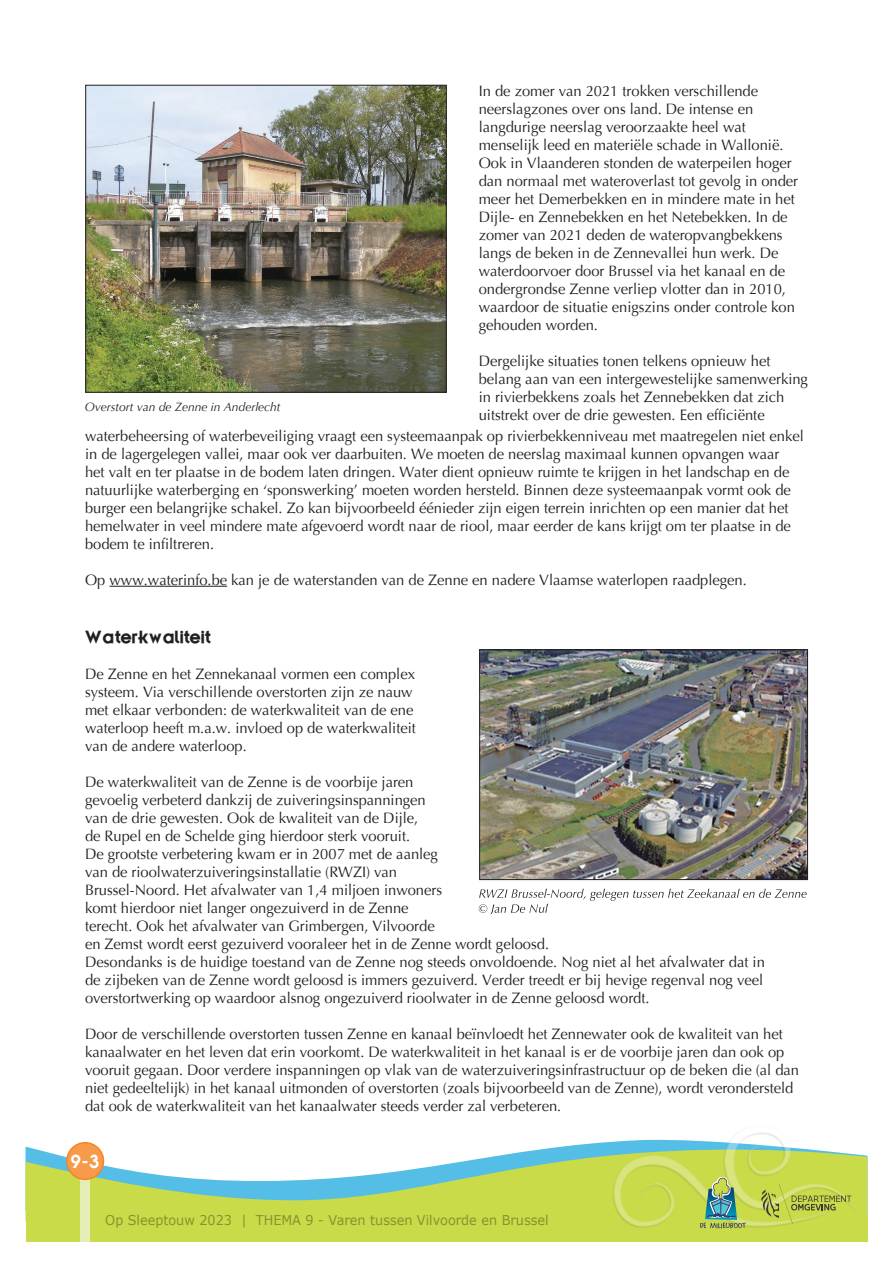
<style>
.page{position:relative;width:893px;height:1263px;background:#fff}
.page>*{position:absolute;margin:0;border:0;box-sizing:border-box;transform-origin:0 0}
.tekst_titel{font:700 18.75px "Kernel SSK";color:#231f20}
.t1{font:600 18px "Trendex SSK";color:#fff}
.tekst{font:15px/18px "Optima";color:#231f20}
.t2{font:13.5px "Verdana";color:#85942f;scale:.95 1}
.tekst-2{font:italic 12px "Optima";color:#231f20}
</style>
<div class="page">
<svg style="left:26px;top:1143px;width:841px;height:74px"></svg>
<div style="left:26px;top:1217px;width:841px;height:25px;background:#c9db49"></div>
<img style="left:604px;top:1133px;width:257px;height:96px">
<div style="left:80px;top:1174px;width:10px;height:68px;background:#e6eeb7"></div>
<div style="left:67px;top:1143px;width:37px;height:36px;background:#f79b4a;border-radius:50%"></div>
<div style="left:66px;top:1142px;width:38px;height:38px;border:1px solid #f58522;border-radius:50%"></div>
<svg style="left:700px;top:1177px;width:46px;height:51px;background:#93b775"></svg>
<svg style="left:761px;top:1184px;width:90px;height:40px;background:#b9c84d"></svg>
<img style="left:87px;top:87px;width:358px;height:304px">
<div style="left:85px;top:85px;width:362px;height:308px;border:1px solid #231f20"></div>
<hr style="left:110px;top:586px;width:117px;height:1px;background:#231f20">
<img style="left:481px;top:651px;width:325px;height:227px">
<div style="left:479px;top:649px;width:329px;height:231px;border:1px solid #231f20"></div>
<svg style="left:479px;top:889px;width:328px;height:25px"></svg>
<p class="tekst" style="left:479px;top:82px;width:321px">In de zomer van 2021 trokken verschillende neerslagzones over ons land. De intense en langdurige neerslag veroorzaakte heel wat menselijk leed en materiële schade in Wallonië.<br>Ook in Vlaanderen stonden de waterpeilen hoger dan normaal met wateroverlast tot gevolg in onder meer het Demerbekken en in mindere mate in het Dijle- en Zennebekken en het Netebekken. In de zomer van 2021 deden de wateropvangbekkens langs de beken in de Zennevallei hun werk. De waterdoorvoer door Brussel via het kanaal en de ondergrondse Zenne verliep vlotter dan in 2010, waardoor de situatie enigszins onder controle kon gehouden worden.</p>
<p class="tekst" style="left:479px;top:352px;width:331px">Dergelijke situaties tonen telkens opnieuw het belang aan van een intergewestelijke samenwerking in rivierbekkens zoals het Zennebekken dat zich uitstrekt over de drie gewesten. Een efficiënte</p>
<p class="tekst" style="left:85px;top:427px;width:720px">waterbeheersing of waterbeveiliging vraagt een systeemaanpak op rivierbekkenniveau met maatregelen niet enkel in de lagergelegen vallei, maar ook ver daarbuiten. We moeten de neerslag maximaal kunnen opvangen waar<br>het valt en ter plaatse in de bodem laten dringen. Water dient opnieuw ruimte te krijgen in het landschap en de natuurlijke waterberging en ‘sponswerking’ moeten worden hersteld. Binnen deze systeemaanpak vormt ook de burger een belangrijke schakel. Zo kan bijvoorbeeld éénieder zijn eigen terrein inrichten op een manier dat het hemelwater in veel mindere mate afgevoerd wordt naar de riool, maar eerder de kans krijgt om ter plaatse in de bodem te infiltreren.</p>
<p class="tekst" style="left:85px;top:571px;width:663px">Op www.waterinfo.be kan je de waterstanden van de Zenne en nadere Vlaamse waterlopen raadplegen.</p>
<p class="tekst-2" style="left:85px;top:400px;width:197px">Overstort van de Zenne in Anderlecht</p>
<p class="tekst_titel" style="left:85px;top:627px;width:127px">Waterkwaliteit</p>
<p class="tekst" style="left:85px;top:665px;width:332px">De Zenne en het Zennekanaal vormen een complex systeem. Via verschillende overstorten zijn ze nauw met elkaar verbonden: de waterkwaliteit van de ene waterloop heeft m.a.w. invloed op de waterkwaliteit van de andere waterloop.</p>
<p class="tekst" style="left:85px;top:773px;width:681px">De waterkwaliteit van de Zenne is de voorbije jaren<br>gevoelig verbeterd dankzij de zuiveringsinspanningen<br>van de drie gewesten. Ook de kwaliteit van de Dijle,<br>de Rupel en de Schelde ging hierdoor sterk vooruit.<br>De grootste verbetering kwam er in 2007 met de aanleg<br>van de rioolwaterzuiveringsinstallatie (RWZI) van<br>Brussel-Noord. Het afvalwater van 1,4 miljoen inwoners<br>komt hierdoor niet langer ongezuiverd in de Zenne<br>terecht. Ook het afvalwater van Grimbergen, Vilvoorde<br>en Zemst wordt eerst gezuiverd vooraleer het in de Zenne wordt geloosd.<br>Desondanks is de huidige toestand van de Zenne nog steeds onvoldoende. Nog niet al het afvalwater dat in de zijbeken van de Zenne wordt geloosd is immers gezuiverd. Verder treedt er bij hevige regenval nog veel overstortwerking op waardoor alsnog ongezuiverd rioolwater in de Zenne geloosd wordt.</p>
<p class="tekst" style="left:85px;top:1025px;width:716px">Door de verschillende overstorten tussen Zenne en kanaal beïnvloedt het Zennewater ook de kwaliteit van het kanaalwater en het leven dat erin voorkomt. De waterkwaliteit in het kanaal is er de voorbije jaren dan ook op vooruit gegaan. Door verdere inspanningen op vlak van de waterzuiveringsinfrastructuur op de beken die (al dan niet gedeeltelijk) in het kanaal uitmonden of overstorten (zoals bijvoorbeeld van de Zenne), wordt verondersteld dat ook de waterkwaliteit van het kanaalwater steeds verder zal verbeteren.</p>
<p class="t1" style="left:71px;top:1150px;width:30px">9-3</p>
<p class="t2" style="left:105px;top:1211px;width:468px">Op Sleeptouw 2023 | THEMA 9 - Varen tussen Vilvoorde en Brussel</p>
</div>
